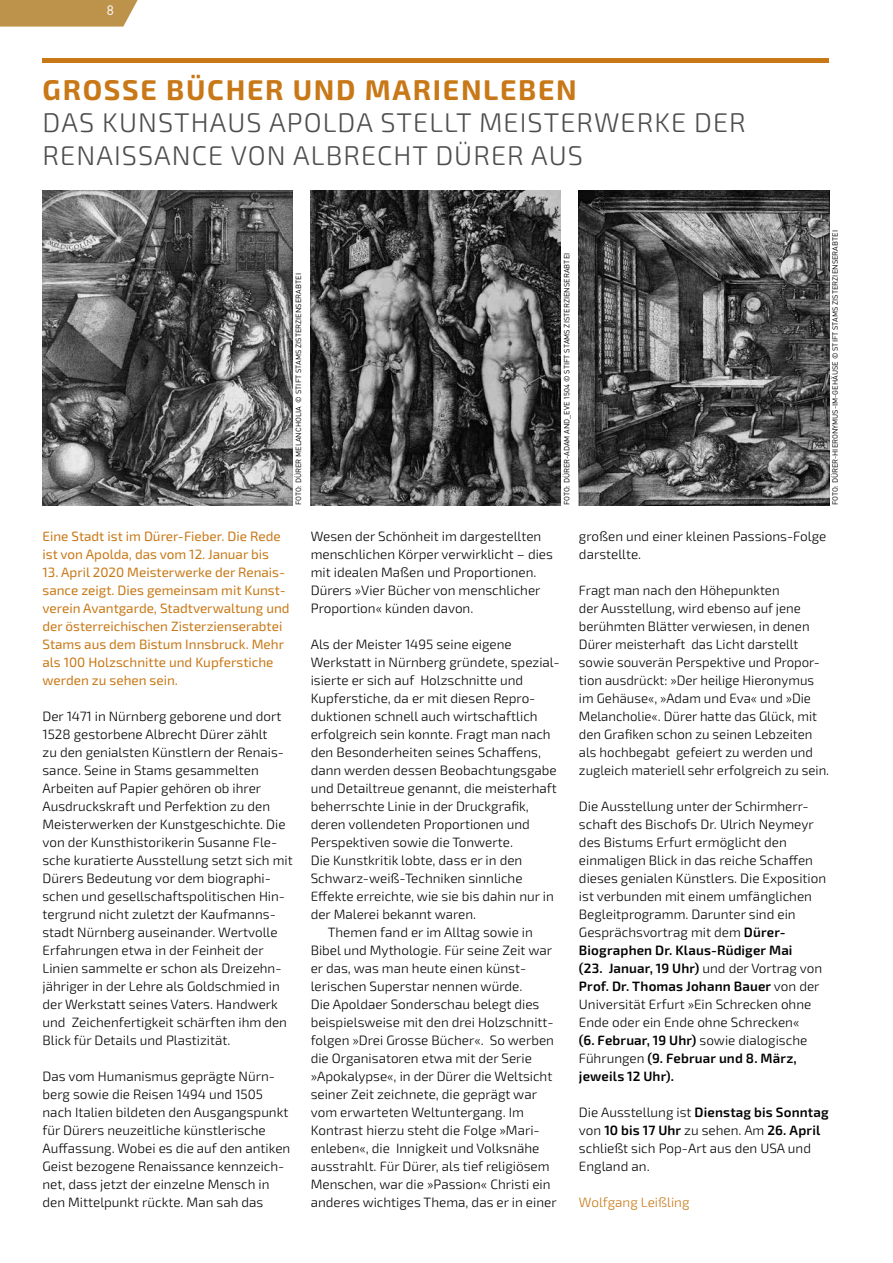
<style>
.page{position:relative;width:893px;height:1263px;background:#fff}
.page>*{position:absolute;margin:0;border:0;box-sizing:border-box;transform-origin:0 0}
.t1{font:700 28.5px "Exo 2.0";letter-spacing:.06em;color:#c87816}
.t2{font:300 27px/32.4px "Exo 2.0";letter-spacing:.04em;color:#4d4d4f}
.t3{font:300 13.5px/18px "Exo 2.0";color:#000}
.t4{font:13.5px/18px "Exo 2.0";color:#c87816}
.t5{font:300 13.5px "Exo 2.0";color:#c87816}
.t6{font:13.5px "DIN";color:#fff}
.t7{font:7.5px "DIN";color:#000}
.s1{font-weight:600}
</style>
<div class="page">
<svg style="left:0;top:0;width:138px;height:27px;background:#c19a58"></svg>
<div style="left:43px;top:58px;width:786px;height:5px;background:#c87816"></div>
<img style="left:43px;top:190px;width:250px;height:315px">
<img style="left:311px;top:190px;width:250px;height:315px">
<img style="left:579px;top:190px;width:250px;height:315px">
<p class="t6" style="left:107px;top:2px;width:9px">8</p>
<h1 class="t1" style="left:43px;top:73px;width:536px">GROSSE BÜCHER UND MARIENLEBEN</h1>
<h2 class="t2" style="left:43px;top:107px;width:705px">DAS KUNSTHAUS APOLDA STELLT MEISTERWERKE DER<br>RENAISSANCE VON ALBRECHT DÜRER AUS</h2>
<p class="t7" style="left:294px;top:505px;width:233px;rotate:-90deg">FOTO: DÜRER MELANCHOLIA © STIFT STAMS ZISTERZIENSERABTEI</p>
<p class="t7" style="left:562px;top:505px;width:254px;rotate:-90deg">FOTO: DÜRER-ADAM AND_EVE 1504 © STIFT STAMS ZISTERZIENSERABTEI</p>
<p class="t7" style="left:830px;top:505px;width:277px;rotate:-90deg">FOTO: DÜRER-HIERONYMUS-IM-GEHÄUSE © STIFT STAMS ZISTERZIENSERABTEI</p>
<p class="t4" style="left:43px;top:528px;width:240px">Eine Stadt ist im Dürer-Fieber. Die Rede ist von Apolda, das vom 12. Januar bis</p>
<p class="t4" style="left:43px;top:564px;width:249px">13. April 2020 Meisterwerke der Renais&shy;sance zeigt. Dies gemeinsam mit Kunst&shy;verein Avantgarde, Stadtverwaltung und der österreichischen Zisterzienserabtei Stams aus dem Bistum Innsbruck. Mehr als 100 Holzschnitte und Kupferstiche werden zu sehen sein.</p>
<p class="t3" style="left:43px;top:708px;width:252px">Der 1471 in Nürnberg geborene und dort 1528 gestorbene Albrecht Dürer zählt<br>zu den genialsten Künstlern der Renais&shy;sance. Seine in Stams gesammelten Arbeiten auf Papier gehören ob ihrer Ausdruckskraft und Perfektion zu den Meisterwerken der Kunstgeschichte. Die von der Kunsthistorikerin Susanne Fle&shy;sche kuratierte Ausstellung setzt sich mit Dürers Bedeutung vor dem biographi&shy;schen und gesellschaftspolitischen Hin&shy;tergrund nicht zuletzt der Kaufmanns&shy;stadt Nürnberg auseinander. Wertvolle Erfahrungen etwa in der Feinheit der Linien sammelte er schon als Dreizehn&shy;jähriger in der Lehre als Goldschmied in der Werkstatt seines Vaters. Handwerk und Zeichenfertigkeit schärften ihm den Blick für Details und Plastizität.</p>
<p class="t3" style="left:43px;top:1068px;width:249px">Das vom Humanismus geprägte Nürn&shy;berg sowie die Reisen 1494 und 1505 nach Italien bildeten den Ausgangspunkt für Dürers neuzeitliche künstlerische Auffassung. Wobei es die auf den antiken Geist bezogene Renaissance kennzeich&shy;net, dass jetzt der einzelne Mensch in den Mittelpunkt rückte. Man sah das</p>
<p class="t3" style="left:311px;top:528px;width:244px">Wesen der Schönheit im dargestellten menschlichen Körper verwirklicht – dies mit idealen Maßen und Proportionen.<br>Dürers »Vier Bücher von menschlicher Proportion« künden davon.</p>
<p class="t3" style="left:311px;top:636px;width:203px">Als der Meister 1495 seine eigene</p>
<p class="t3" style="left:311px;top:654px;width:248px">Werkstatt in Nürnberg gründete, spezial-</p>
<p class="t3" style="left:311px;top:672px;width:214px">isierte er sich auf Holzschnitte und</p>
<p class="t3" style="left:311px;top:690px;width:226px">Kupferstiche, da er mit diesen Repro-</p>
<p class="t3" style="left:311px;top:708px;width:228px">duktionen schnell auch wirtschaftlich</p>
<p class="t3" style="left:311px;top:726px;width:242px">erfolgreich sein konnte. Fragt man nach</p>
<p class="t3" style="left:311px;top:744px;width:232px">den Besonderheiten seines Schaffens,</p>
<p class="t3" style="left:311px;top:762px;width:247px">dann werden dessen Beobachtungsgabe</p>
<p class="t3" style="left:311px;top:780px;width:248px">und Detailtreue genannt, die meisterhaft</p>
<p class="t3" style="left:311px;top:798px;width:220px">beherrschte Linie in der Druckgrafik,</p>
<p class="t3" style="left:311px;top:816px;width:221px">deren vollendeten Proportionen und</p>
<p class="t3" style="left:311px;top:834px;width:204px">Perspektiven sowie die Tonwerte.</p>
<p class="t3" style="left:311px;top:852px;width:213px">Die Kunstkritik lobte, dass er in den</p>
<p class="t3" style="left:311px;top:870px;width:213px">Schwarz-weiß-Techniken sinnliche</p>
<p class="t3" style="left:311px;top:888px;width:245px">Effekte erreichte, wie sie bis dahin nur in</p>
<p class="t3" style="left:311px;top:906px;width:167px">der Malerei bekannt waren.</p>
<p class="t3" style="left:328px;top:924px;width:207px">Themen fand er im Alltag sowie in</p>
<p class="t3" style="left:311px;top:942px;width:243px">Bibel und Mythologie. Für seine Zeit war</p>
<p class="t3" style="left:311px;top:960px;width:217px">er das, was man heute einen künst-</p>
<p class="t3" style="left:311px;top:978px;width:213px">lerischen Superstar nennen würde.</p>
<p class="t3" style="left:311px;top:996px;width:230px">Die Apoldaer Sonderschau belegt dies</p>
<p class="t3" style="left:311px;top:1014px;width:244px">beispielsweise mit den drei Holzschnitt-</p>
<p class="t3" style="left:311px;top:1032px;width:245px">folgen »Drei Grosse Bücher«. So werben</p>
<p class="t3" style="left:311px;top:1050px;width:223px">die Organisatoren etwa mit der Serie</p>
<p class="t3" style="left:311px;top:1068px;width:243px">»Apokalypse«, in der Dürer die Weltsicht</p>
<p class="t3" style="left:311px;top:1086px;width:228px">seiner Zeit zeichnete, die geprägt war</p>
<p class="t3" style="left:311px;top:1104px;width:215px">vom erwarteten Weltuntergang. Im</p>
<p class="t3" style="left:311px;top:1122px;width:231px">Kontrast hierzu steht die Folge »Mari-</p>
<p class="t3" style="left:311px;top:1140px;width:230px">enleben«, die Innigkeit und Volksnähe</p>
<p class="t3" style="left:311px;top:1158px;width:240px">ausstrahlt. Für Dürer, als tief religiösem</p>
<p class="t3" style="left:311px;top:1176px;width:241px">Menschen, war die »Passion« Christi ein</p>
<p class="t3" style="left:311px;top:1194px;width:247px">anderes wichtiges Thema, das er in einer</p>
<p class="t3" style="left:579px;top:528px;width:249px">großen und einer kleinen Passions-Folge darstellte.</p>
<p class="t3" style="left:579px;top:582px;width:252px">Fragt man nach den Höhepunkten<br>der Ausstellung, wird ebenso auf jene berühmten Blätter verwiesen, in denen Dürer meisterhaft das Licht darstellt sowie souverän Perspektive und Propor&shy;tion ausdrückt: »Der heilige Hieronymus im Gehäuse«, »Adam und Eva« und »Die Melancholie«. Dürer hatte das Glück, mit den Grafiken schon zu seinen Lebzeiten als hochbegabt gefeiert zu werden und zugleich materiell sehr erfolgreich zu sein.</p>
<p class="t3" style="left:579px;top:798px;width:249px">Die Ausstellung unter der Schirmherr&shy;schaft des Bischofs Dr. Ulrich Neymeyr des Bistums Erfurt ermöglicht den einmaligen Blick in das reiche Schaffen dieses genialen Künstlers. Die Exposition ist verbunden mit einem umfänglichen Begleitprogramm. Darunter sind ein Gesprächsvortrag mit dem <span class="s1">Dürer-Biographen Dr. Klaus-Rüdiger Mai<br>(23. Januar, 19 Uhr)</span> und der Vortrag von <span class="s1">Prof. Dr. Thomas Johann Bauer</span> von der Universität Erfurt »Ein Schrecken ohne Ende oder ein Ende ohne Schrecken«<br><span class="s1">(6. Februar, 19 Uhr)</span> sowie dialogische Führungen <span class="s1">(9. Februar und 8. März, jeweils 12 Uhr).</span></p>
<p class="t3" style="left:579px;top:1104px;width:251px">Die Ausstellung ist <span class="s1">Dienstag bis Sonntag </span>von <span class="s1">10 bis 17 Uhr</span> zu sehen. Am <span class="s1">26. April </span>schließt sich Pop-Art aus den USA und<br>England an.</p>
<p class="t5" style="left:579px;top:1195px;width:112px">Wolfgang Leißling</p>
</div>
